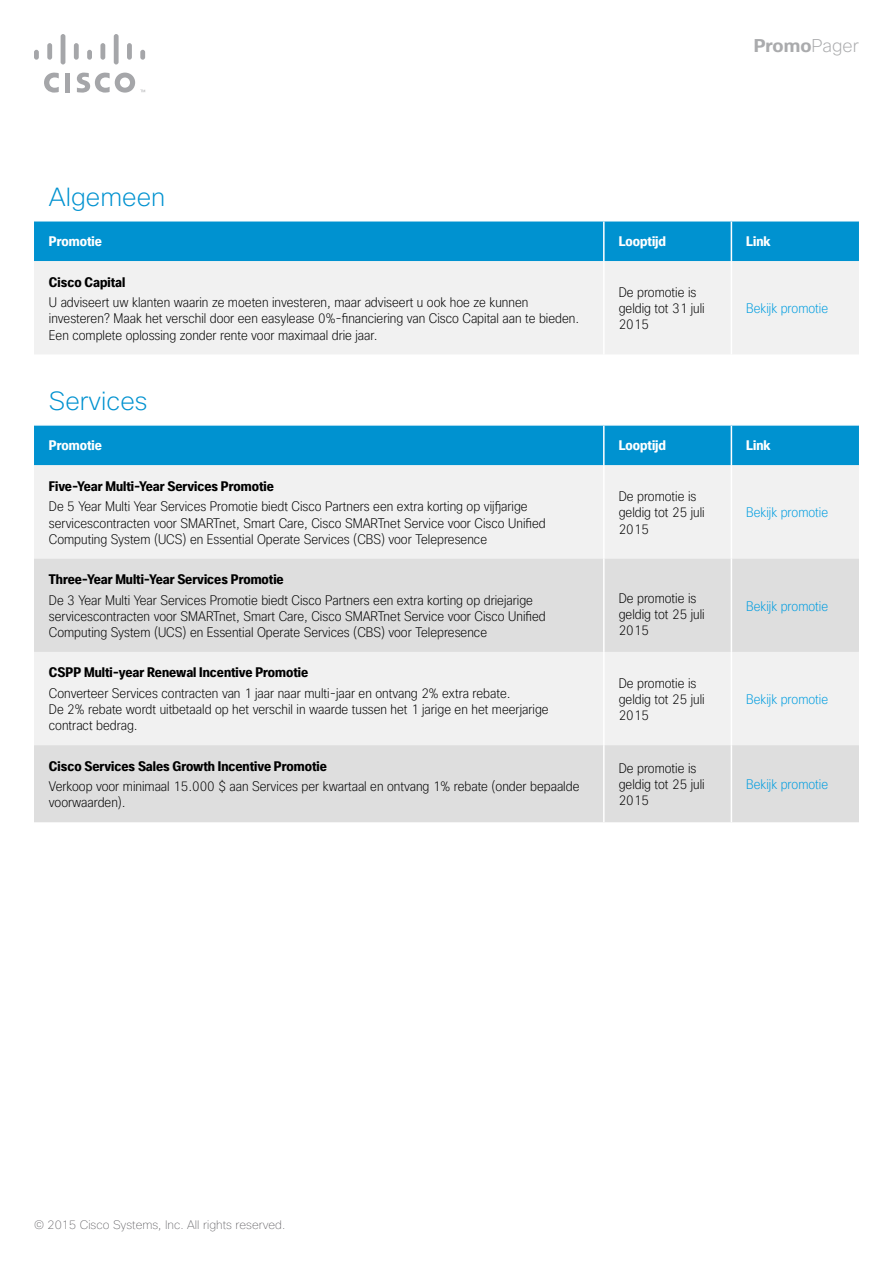
<style>
.page{position:relative;width:893px;height:1263px;background:#fff}
.page>*{position:absolute;margin:0;border:0;box-sizing:border-box;transform-origin:0 0}
.t1{font:200 25.5px "Cisco Sans";color:#0092d0}
.t2{font:700 18px "Cisco Sans";color:#aaabad}
.t3{font:200 condensed 13.5px/16.2px "Cisco Sans";color:#000}
.t4{font:700 condensed 13.5px "Cisco Sans";color:#000}
.t5{font:200 condensed 13.5px "Cisco Sans";color:#009de0}
.t6{font:700 condensed 13.5px "Cisco Sans";color:#fff}
.t7{font:100 11.85px "Cisco Sans";color:#504f53}
.s1{font-weight:200}
</style>
<div class="page">
<div style="left:34px;top:221px;width:825px;height:40px;background:#0092d0"></div>
<div style="left:34px;top:261px;width:825px;height:93px;background:#f1f1f1"></div>
<hr style="left:603px;top:221px;width:2px;height:40px;background:#fff">
<hr style="left:731px;top:221px;width:1px;height:40px;background:#fff">
<hr style="left:603px;top:261px;width:2px;height:93px;background:#fff">
<hr style="left:731px;top:261px;width:1px;height:93px;background:#fff">
<div style="left:34px;top:426px;width:825px;height:39px;background:#0092d0"></div>
<div style="left:34px;top:465px;width:825px;height:94px;background:#f1f1f1"></div>
<svg style="left:34px;top:559px;width:825px;height:263px;fill:#dedede"></svg>
<hr style="left:603px;top:426px;width:2px;height:39px;background:#fff">
<hr style="left:731px;top:426px;width:1px;height:39px;background:#fff">
<hr style="left:603px;top:465px;width:2px;height:94px;background:#fff">
<hr style="left:731px;top:465px;width:1px;height:94px;background:#fff">
<hr style="left:603px;top:559px;width:2px;height:93px;background:#fff">
<hr style="left:731px;top:559px;width:1px;height:93px;background:#fff">
<hr style="left:603px;top:652px;width:2px;height:93px;background:#fff">
<hr style="left:731px;top:652px;width:1px;height:93px;background:#fff">
<hr style="left:603px;top:745px;width:2px;height:77px;background:#fff">
<hr style="left:731px;top:745px;width:1px;height:77px;background:#fff">
<div style="left:65px;top:73px;width:5px;height:19px;background:#a5a6a9"></div>
<svg style="left:44px;top:73px;width:15px;height:20px"></svg>
<div style="left:34px;top:50px;width:5px;height:10px;background:#a5a6a9;border-radius:2px"></div>
<div style="left:47px;top:43px;width:5px;height:17px;background:#a5a6a9;border-radius:2px"></div>
<hr style="left:61px;top:34px;width:4px;height:30px;background:#a5a6a9;border-radius:2px">
<div style="left:74px;top:43px;width:5px;height:17px;background:#a5a6a9;border-radius:2px"></div>
<div style="left:87px;top:50px;width:5px;height:10px;background:#a5a6a9;border-radius:2px"></div>
<div style="left:100px;top:43px;width:5px;height:17px;background:#a5a6a9;border-radius:2px"></div>
<div style="left:114px;top:34px;width:5px;height:30px;background:#a5a6a9;border-radius:2px"></div>
<div style="left:127px;top:43px;width:5px;height:17px;background:#a5a6a9;border-radius:2px"></div>
<div style="left:140px;top:50px;width:5px;height:10px;background:#a5a6a9;border-radius:2px"></div>
<svg style="left:77px;top:73px;width:68px;height:20px"></svg>
<h2 class="t2" style="left:754px;top:35px;width:107px">Promo<span class="s1">Pager</span></h2>
<h1 class="t1" style="left:49px;top:181px;width:118px">Algemeen</h1>
<p class="t6" style="left:49px;top:233px;width:54px">Promotie</p>
<p class="t6" style="left:619px;top:233px;width:49px">Looptijd</p>
<p class="t6" style="left:746px;top:233px;width:26px">Link</p>
<p class="t4" style="left:49px;top:273px;width:78px">Cisco Capital</p>
<p class="t3" style="left:49px;top:294px;width:532px">U adviseert uw klanten waarin ze moeten investeren, maar adviseert u ook hoe ze kunnen investeren? Maak het verschil door een easylease 0%-financiering van Cisco Capital aan te bieden.<br>Een complete oplossing zonder rente voor maximaal drie jaar.</p>
<p class="t3" style="left:619px;top:284px;width:87px">De promotie is geldig tot 31 juli<br>2015</p>
<p class="t5" style="left:746px;top:300px;width:83px">Bekijk promotie</p>
<h1 class="t1" style="left:49px;top:385px;width:100px">Services</h1>
<p class="t6" style="left:49px;top:437px;width:54px">Promotie</p>
<p class="t6" style="left:619px;top:437px;width:49px">Looptijd</p>
<p class="t6" style="left:746px;top:437px;width:26px">Link</p>
<p class="t4" style="left:49px;top:477px;width:226px">Five-Year Multi-Year Services Promotie</p>
<p class="t3" style="left:49px;top:498px;width:498px">De 5 Year Multi Year Services Promotie biedt Cisco Partners een extra korting op vijfjarige servicescontracten voor SMARTnet, Smart Care, Cisco SMARTnet Service voor Cisco Unified<br>Computing System (UCS) en Essential Operate Services (CBS) voor Telepresence</p>
<p class="t3" style="left:619px;top:488px;width:87px">De promotie is geldig tot 25 juli<br>2015</p>
<p class="t5" style="left:746px;top:504px;width:83px">Bekijk promotie</p>
<p class="t4" style="left:49px;top:571px;width:236px">Three-Year Multi-Year Services Promotie</p>
<p class="t3" style="left:49px;top:592px;width:498px">De 3 Year Multi Year Services Promotie biedt Cisco Partners een extra korting op driejarige servicescontracten voor SMARTnet, Smart Care, Cisco SMARTnet Service voor Cisco Unified<br>Computing System (UCS) en Essential Operate Services (CBS) voor Telepresence</p>
<p class="t3" style="left:619px;top:590px;width:87px">De promotie is geldig tot 25 juli<br>2015</p>
<p class="t5" style="left:746px;top:597px;width:83px">Bekijk promotie</p>
<p class="t4" style="left:49px;top:664px;width:261px">CSPP Multi-year Renewal Incentive Promotie</p>
<p class="t3" style="left:49px;top:685px;width:501px">Converteer Services contracten van 1 jaar naar multi-jaar en ontvang 2% extra rebate.<br>De 2% rebate wordt uitbetaald op het verschil in waarde tussen het 1 jarige en het meerjarige contract bedrag.</p>
<p class="t3" style="left:619px;top:675px;width:87px">De promotie is geldig tot 25 juli<br>2015</p>
<p class="t5" style="left:746px;top:691px;width:83px">Bekijk promotie</p>
<p class="t4" style="left:49px;top:757px;width:279px">Cisco Services Sales Growth Incentive Promotie</p>
<p class="t3" style="left:49px;top:778px;width:532px">Verkoop voor minimaal 15.000 $ aan Services per kwartaal en ontvang 1% rebate (onder bepaalde voorwaarden).</p>
<p class="t3" style="left:619px;top:760px;width:87px">De promotie is geldig tot 25 juli<br>2015</p>
<p class="t5" style="left:746px;top:776px;width:83px">Bekijk promotie</p>
<p class="t7" style="left:34px;top:1217px;width:253px">© 2015 Cisco Systems, Inc. All rights reserved.</p>
</div>
